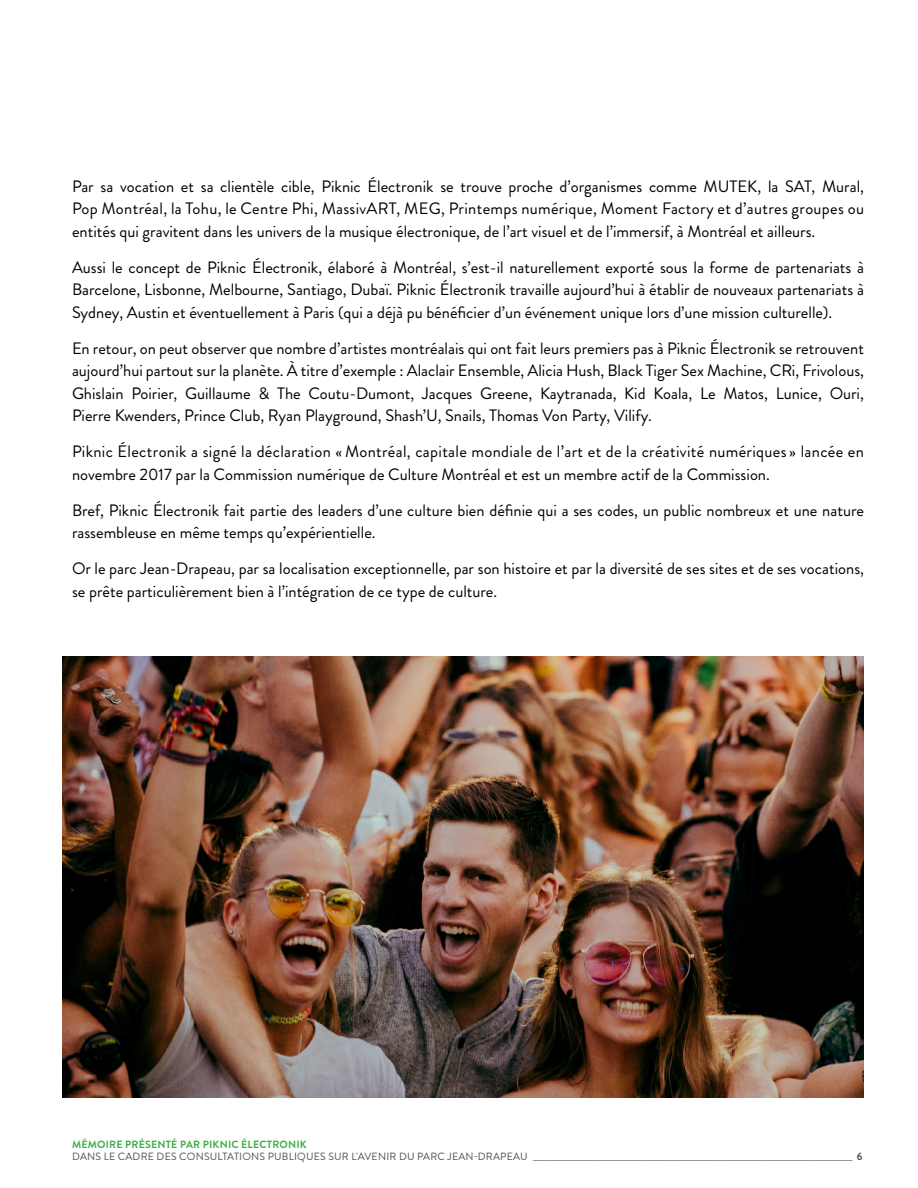
<style>
.page{position:relative;width:918px;height:1188px;background:#fff}
.page>*{position:absolute;margin:0;border:0;box-sizing:border-box;transform-origin:0 0}
.t1{font:16.5px/22.5px "Brandon Grotesque";color:#000;text-align:justify}
.t2{font:16.5px/22.5px "Brandon Grotesque";letter-spacing:.02em;color:#000}
.t3{font:10.5px/12px "Brandon Grotesque";letter-spacing:.02em;color:#4d4d4f}
.s1{font-weight:700;color:#41ad49}
.s2{font-weight:700}
</style>
<div class="page">
<img style="left:62px;top:657px;width:802px;height:441px">
<p class="t1" style="left:72px;top:175px;width:794px">Par sa vocation et sa clientèle cible, Piknic Électronik se trouve proche d’organismes comme MUTEK, la SAT, Mural, Pop Montréal, la Tohu, le Centre Phi, MassivART, MEG, Printemps numérique, Moment Factory et d’autres groupes ou entités qui gravitent dans les univers de la musique électronique, de l’art visuel et de l’immersif, à Montréal et ailleurs.</p>
<p class="t1" style="left:72px;top:256px;width:794px">Aussi le concept de Piknic Électronik, élaboré à Montréal, s’est-il naturellement exporté sous la forme de partenariats à Barcelone, Lisbonne, Melbourne, Santiago, Dubaï. Piknic Électronik travaille aujourd’hui à établir de nouveaux partenariats à Sydney, Austin et éventuellement à Paris (qui a déjà pu bénéficier d’un événement unique lors d’une mission culturelle).</p>
<p class="t1" style="left:72px;top:337px;width:794px">En retour, on peut observer que nombre d’artistes montréalais qui ont fait leurs premiers pas à Piknic Électronik se retrouvent aujourd’hui partout sur la planète. À titre d’exemple : Alaclair Ensemble, Alicia Hush, Black Tiger Sex Machine, CRi, Frivolous, Ghislain Poirier, Guillaume &amp; The Coutu-Dumont, Jacques Greene, Kaytranada, Kid Koala, Le Matos, Lunice, Ouri, Pierre Kwenders, Prince Club, Ryan Playground, Shash’U, Snails, Thomas Von Party, Vilify.</p>
<p class="t2" style="left:72px;top:440px;width:793px">Piknic Électronik a signé la déclaration « Montréal, capitale mondiale de l’art et de la créativité numériques » lancée en novembre 2017 par la Commission numérique de Culture Montréal et est un membre actif de la Commission.</p>
<p class="t1" style="left:72px;top:499px;width:794px">Bref, Piknic Électronik fait partie des leaders d’une culture bien définie qui a ses codes, un public nombreux et une nature rassembleuse en même temps qu’expérientielle.</p>
<p class="t1" style="left:72px;top:557px;width:794px">Or le parc Jean-Drapeau, par sa localisation exceptionnelle, par son histoire et par la diversité de ses sites et de ses vocations, se prête particulièrement bien à l’intégration de ce type de culture.</p>
<p class="t3" style="left:72px;top:1138px;width:792px"><span class="s1">MÉMOIRE PRÉSENTÉ PAR PIKNIC ÉLECTRONIK<br></span>DANS LE CADRE DES CONSULTATIONS PUBLIQUES SUR L'AVENIR DU PARC JEAN-DRAPEAU ___________________________________________________________________________________________________ <span class="s2">6</span></p>
</div>
